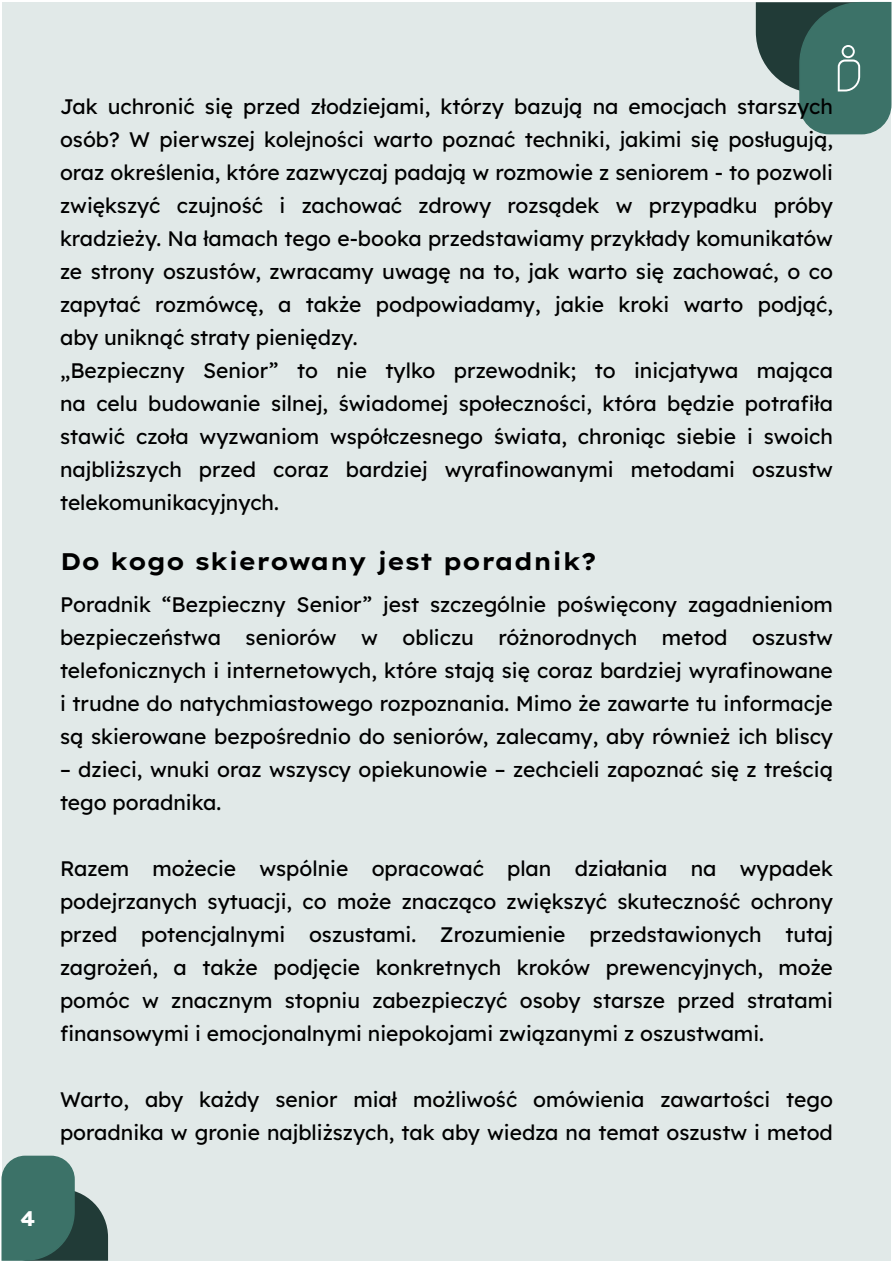
<style>
.page{position:relative;width:893px;height:1263px;background:#fff}
.page>*{position:absolute;margin:0;border:0;box-sizing:border-box;transform-origin:0 0}
.t1{font:24px "Lexend Exa";color:#000}
.t2{font:21px/33px "Lexend Deca";color:#000}
.t3{font:21px "Lexend Exa";color:#fff}
</style>
<div class="page">
<div style="left:2px;top:2px;width:888px;height:1259px;background:#e1e9e8"></div>
<svg style="left:755px;top:1px;width:137px;height:134px"></svg>
<svg style="left:1px;top:1155px;width:107px;height:106px"></svg>
<p class="t2" style="left:60px;top:89px;width:774px">Jak uchronić się przed złodziejami, którzy bazują na emocjach starszych osób? W pierwszej kolejności warto poznać techniki, jakimi się posługują, oraz określenia, które zazwyczaj padają w rozmowie z seniorem - to pozwoli zwiększyć czujność i zachować zdrowy rozsądek w przypadku próby kradzieży. Na łamach tego e-booka przedstawiamy przykłady komunikatów ze strony oszustów, zwracamy uwagę na to, jak warto się zachować, o co zapytać rozmówcę, a także podpowiadamy, jakie kroki warto podjąć, aby uniknąć straty pieniędzy.<br>„Bezpieczny Senior” to nie tylko przewodnik; to inicjatywa mająca na celu budowanie silnej, świadomej społeczności, która będzie potrafiła stawić czoła wyzwaniom współczesnego świata, chroniąc siebie i swoich najbliższych przed coraz bardziej wyrafinowanymi metodami oszustw telekomunikacyjnych.</p>
<p class="t1" style="left:60px;top:543px;width:538px">Do kogo skierowany jest poradnik?</p>
<p class="t2" style="left:60px;top:587px;width:774px;text-align:justify">Poradnik “Bezpieczny Senior” jest szczególnie poświęcony zagadnieniom bezpieczeństwa seniorów w obliczu różnorodnych metod oszustw telefonicznych i internetowych, które stają się coraz bardziej wyrafinowane i trudne do natychmiastowego rozpoznania. Mimo że zawarte tu informacje są skierowane bezpośrednio do seniorów, zalecamy, aby również ich bliscy</p>
<p class="t2" style="left:60px;top:752px;width:774px">– dzieci, wnuki oraz wszyscy opiekunowie – zechcieli zapoznać się z treścią tego poradnika.</p>
<p class="t2" style="left:60px;top:851px;width:774px;text-align:justify">Razem możecie wspólnie opracować plan działania na wypadek podejrzanych sytuacji, co może znacząco zwiększyć skuteczność ochrony przed potencjalnymi oszustami. Zrozumienie przedstawionych tutaj zagrożeń, a także podjęcie konkretnych kroków prewencyjnych, może pomóc w znacznym stopniu zabezpieczyć osoby starsze przed stratami finansowymi i emocjonalnymi niepokojami związanymi z oszustwami.</p>
<p class="t2" style="left:60px;top:1082px;width:774px">Warto, aby każdy senior miał możliwość omówienia zawartości tego poradnika w gronie najbliższych, tak aby wiedza na temat oszustw i metod</p>
<p class="t3" style="left:20px;top:1202px;width:17px">4</p>
</div>
